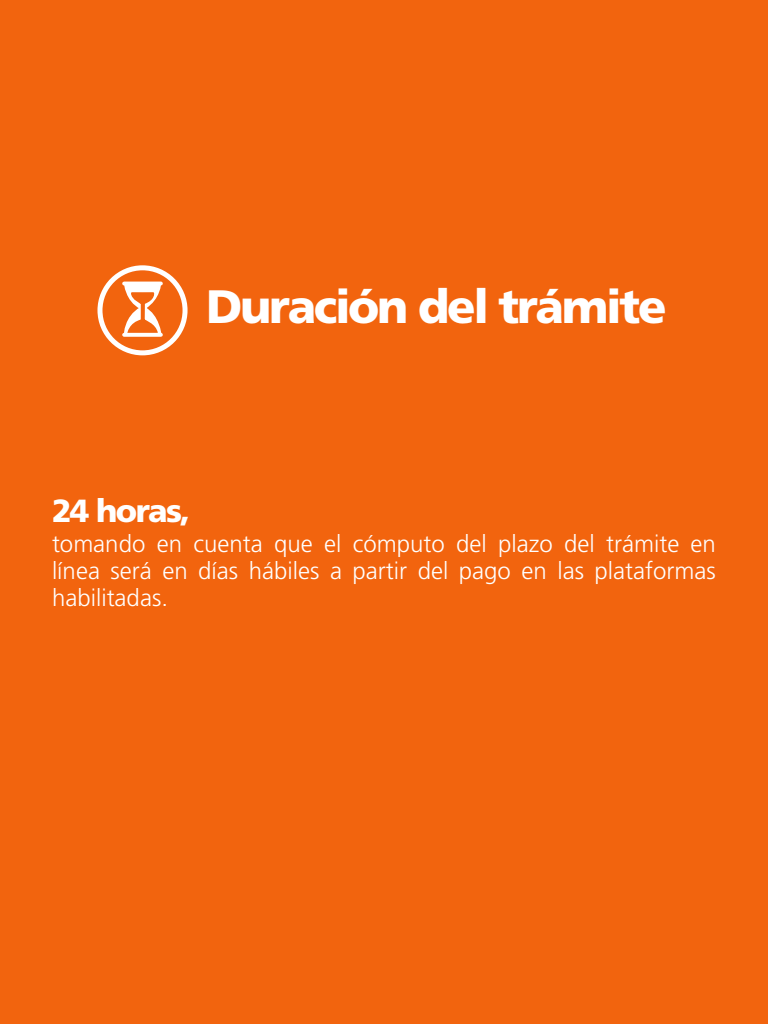
<style>
.page{position:relative;width:768px;height:1024px;background:#f2640e}
.page>*{position:absolute;margin:0;border:0;box-sizing:border-box;transform-origin:0 0}
.t1{font:900 46.8px "Frutiger LT Std";letter-spacing:-.05em;color:#fff}
.t2{font:900 32px "Frutiger LT Std";letter-spacing:-.05em;color:#fff}
.t3{font:300 24px/27px "Frutiger LT Std";color:#fff;text-align:justify}
</style>
<div class="page">
<div style="left:97px;top:265px;width:91px;height:90px;border:5px solid #fff;border-radius:50%"></div>
<svg style="left:123px;top:281px;width:39px;height:75px"></svg>
<hr style="left:124px;top:282px;width:37px;height:3px;background:#fff">
<svg style="left:124px;top:333px;width:37px;height:4px"></svg>
<p class="t1" style="left:206px;top:279px;width:462px">Duración del trámite</p>
<p class="t2" style="left:52px;top:492px;width:140px">24 horas,</p>
<p class="t3" style="left:52px;top:531px;width:666px">tomando en cuenta que el cómputo del plazo del trámite en línea será en días hábiles a partir del pago en las plataformas habilitadas.</p>
</div>
